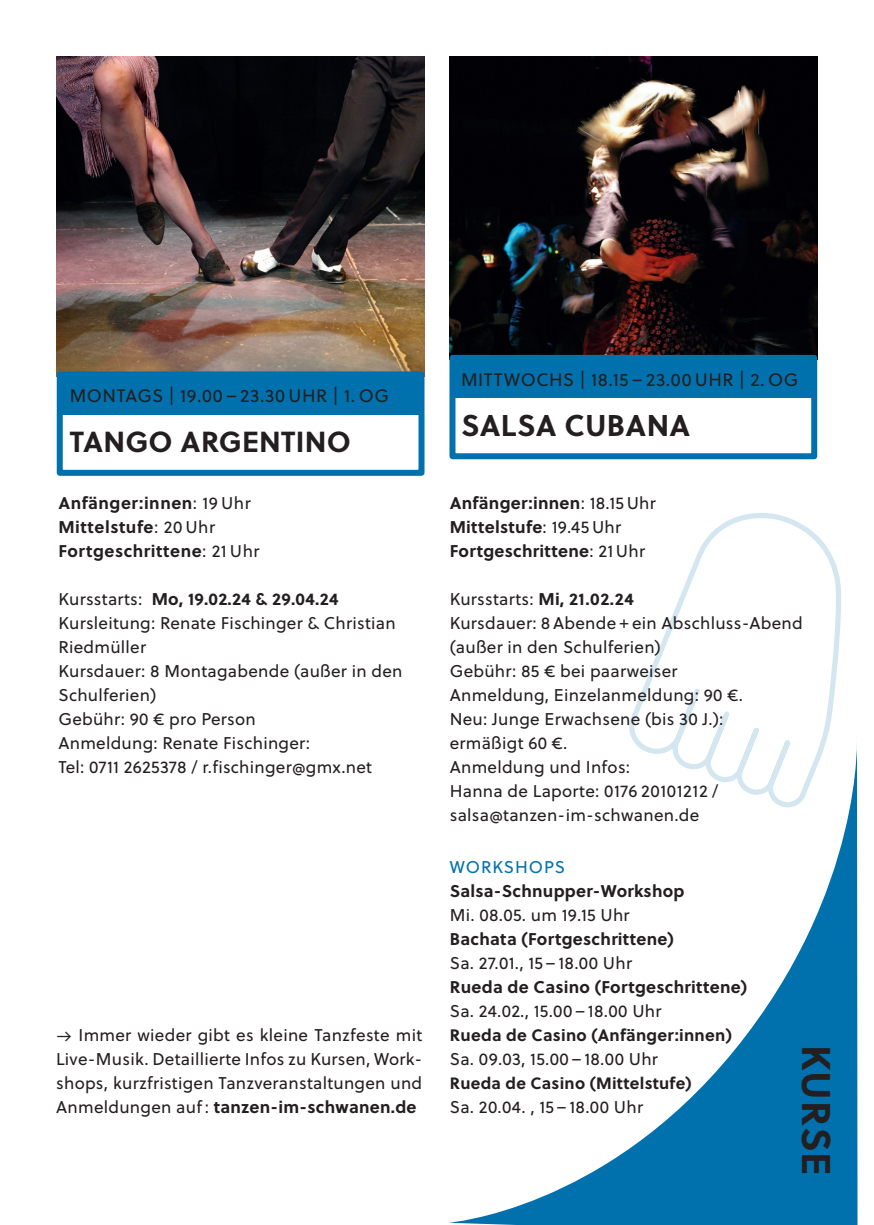
<style>
.page{position:relative;width:874px;height:1225px;background:#fff}
.page>*{position:absolute;margin:0;border:0;box-sizing:border-box;transform-origin:0 0}
.t1{font:700 40px "Soleil";letter-spacing:.02em;color:#231f20}
.t2{font:700 30px "Soleil";letter-spacing:.01em;color:#231f20}
.t3{font:700 29px "Soleil";letter-spacing:.01em;color:#231f20}
.t4{font:18px "Soleil";letter-spacing:.03em;color:#231f20}
.t5{font:17px/24px "Soleil";letter-spacing:.015em;color:#231f20}
.t6{font:700 17px/24px "Soleil";letter-spacing:.015em;color:#231f20}
.t7{font:17px "Soleil";letter-spacing:.055em;color:#0071ad}
.t8{font:700 16.6px "Soleil";letter-spacing:.015em;color:#231f20}
.t9{font:700 16.4px "Soleil";letter-spacing:.015em;color:#231f20}
.s1{font-weight:400}
.s2{font-weight:700}
</style>
<div class="page">
<svg style="left:629px;top:513px;width:212px;height:222px"></svg>
<img style="left:57px;top:57px;width:367px;height:314px">
<div style="left:57px;top:371px;width:367px;height:105px;border:6px solid #0071ad"></div>
<div style="left:61px;top:376px;width:360px;height:39px;background:#0071ad"></div>
<img style="left:449px;top:57px;width:367px;height:298px">
<div style="left:449px;top:355px;width:367px;height:104px;border:6px solid #0071ad"></div>
<div style="left:453px;top:359px;width:361px;height:39px;background:#0071ad"></div>
<svg style="left:449px;top:735px;width:409px;height:490px"></svg>
<p class="t4" style="left:70px;top:383px;width:320px">MONTAGS | 19.00 – 23.30 UHR | 1. OG</p>
<h3 class="t3" style="left:70px;top:420px;width:282px">TANGO ARGENTINO</h3>
<p class="t6" style="left:58px;top:490px;width:202px">Anfänger:innen<span class="s1">: 19 Uhr<br></span>Mittelstufe<span class="s1">: 20 Uhr<br></span>Fortgeschrittene<span class="s1">: 21 Uhr</span></p>
<p class="t5" style="left:58px;top:586px;width:345px">Kursstarts: <span class="s2">Mo, 19.02.24 &amp; 29.04.24<br></span>Kursleitung: Renate Fischinger &amp; Christian<br>Riedmüller<br>Kursdauer: 8 Montagabende (außer in den<br>Schulferien)<br>Gebühr: 90 € pro Person<br>Anmeldung: Renate Fischinger:<br>Tel: 0711 2625378 / r.fischinger@gmx.net</p>
<p class="t5" style="left:56px;top:1022px;width:367px;text-align:justify">→ Immer wieder gibt es kleine Tanzfeste mit Live-Musik. Detaillierte Infos zu Kursen, Work&shy;shops, kurzfristigen Tanzveranstaltungen und Anmeldungen auf : <span class="s2">tanzen-im-schwanen.de</span></p>
<p class="t4" style="left:461px;top:366px;width:338px">MITTWOCHS | 18.15 – 23.00 UHR | 2. OG</p>
<h2 class="t2" style="left:461px;top:402px;width:230px">SALSA CUBANA</h2>
<p class="t6" style="left:449px;top:490px;width:207px">Anfänger:innen<span class="s1">: 18.15 Uhr<br></span>Mittelstufe<span class="s1">: 19.45 Uhr<br></span>Fortgeschrittene<span class="s1">: 21 Uhr</span></p>
<p class="t5" style="left:449px;top:586px;width:354px">Kursstarts: <span class="s2">Mi, 21.02.24<br></span>Kursdauer: 8 Abende + ein Abschluss-Abend (außer in den Schulferien)<br>Gebühr: 85 € bei paarweiser<br>Anmeldung, Einzelanmeldung: 90 €.<br>Neu: Junge Erwachsene (bis 30 J.):<br>ermäßigt 60 €.<br>Anmeldung und Infos:<br>Hanna de Laporte: 0176 20101212 / salsa@tanzen-im-schwanen.de</p>
<p class="t7" style="left:449px;top:854px;width:117px">WORKSHOPS</p>
<p class="t6" style="left:449px;top:878px;width:236px">Salsa-Schnupper-Workshop</p>
<p class="t5" style="left:449px;top:902px;width:181px">Mi. 08.05. um 19.15 Uhr</p>
<p class="t6" style="left:449px;top:926px;width:225px">Bachata (Fortgeschrittene)</p>
<p class="t5" style="left:449px;top:950px;width:184px">Sa. 27.01., 15 – 18.00 Uhr</p>
<p class="t6" style="left:449px;top:974px;width:299px">Rueda de Casino (Fortgeschrittene)</p>
<p class="t5" style="left:449px;top:998px;width:213px">Sa. 24.02., 15.00 – 18.00 Uhr</p>
<p class="t8" style="left:449px;top:1022px;width:283px">Rueda de Casino (Anfänger:innen)</p>
<p class="t5" style="left:449px;top:1046px;width:210px">Sa. 09.03, 15.00 – 18.00 Uhr</p>
<p class="t9" style="left:449px;top:1070px;width:243px">Rueda de Casino (Mittelstufe)</p>
<p class="t5" style="left:449px;top:1094px;width:195px">Sa. 20.04. , 15 – 18.00 Uhr</p>
<h1 class="t1" style="left:847px;top:1045px;width:131px;rotate:90deg">KURSE</h1>
</div>
